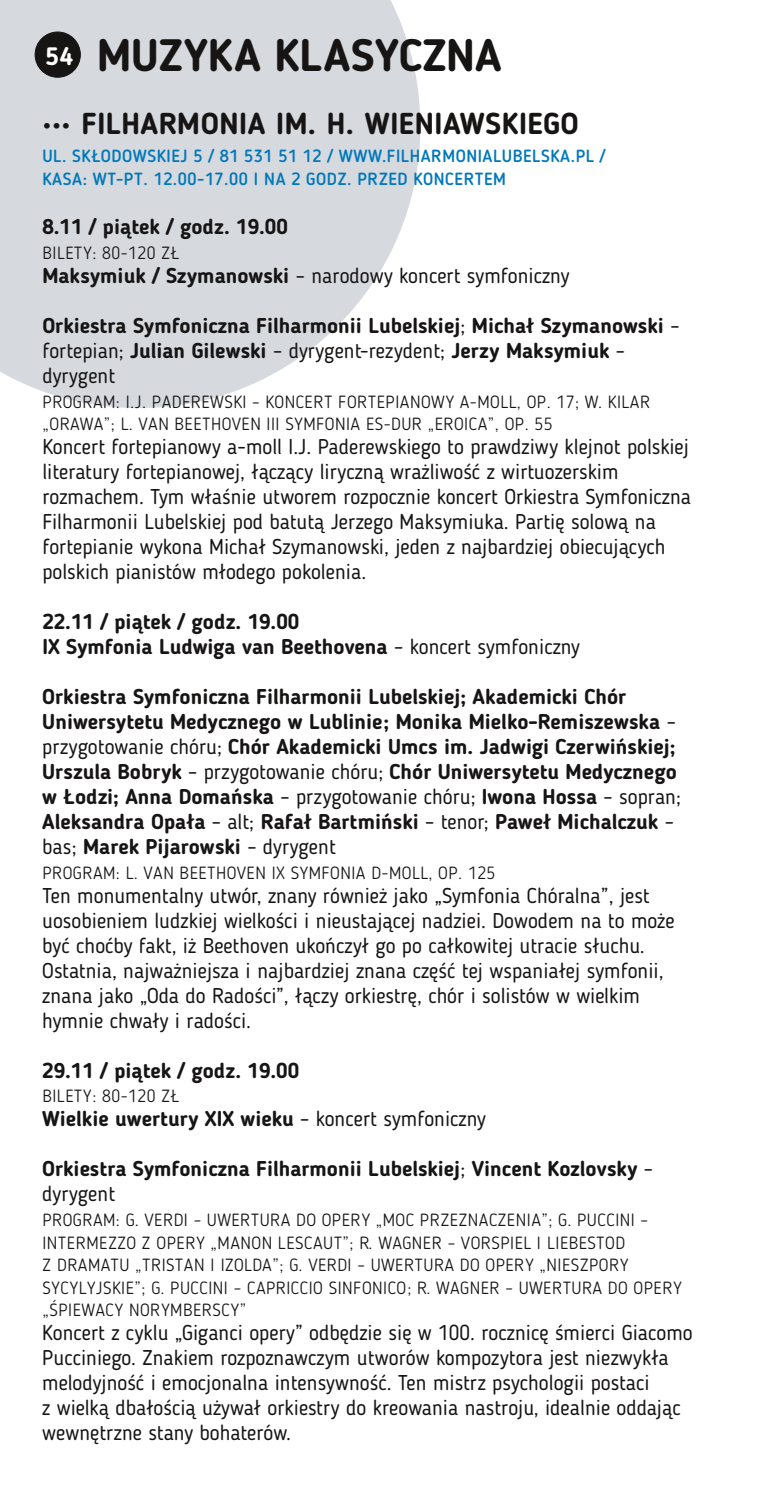
<style>
.page{position:relative;width:780px;height:1489px;background:#fff}
.page>*{position:absolute;margin:0;border:0;box-sizing:border-box;transform-origin:0 0}
.t1{font:700 45px "Blogger Sans";color:#171414}
.t2{font:700 30px "Blogger Sans";letter-spacing:.015em;color:#171414}
.t3{font:21.25px/25px "Blogger Sans";color:#171414}
.t4{font:700 21.25px/25px "Blogger Sans";color:#171414}
.t5{font:300 17.5px/22.5px "Blogger Sans";letter-spacing:.03em;color:#171414}
.t6{font:500 17.5px/23.8px "Blogger Sans";letter-spacing:.03em;color:#0078ba}
.s1{font-size:25px;color:#fff}
.s2{font-weight:700}
.s3{font-weight:400}
</style>
<div class="page">
<svg style="left:0;top:0;width:420px;height:408px;background:#dadde1"></svg>
<div style="left:35px;top:32px;width:46px;height:45px;background:#171414;border:1px solid #171414;border-radius:50%"></div>
<h1 class="t1" style="left:45px;top:37px;width:457px"><span class="s1">54</span> MUZYKA KLASYCZNA</h1>
<h2 class="t2" style="left:43px;top:112px;width:538px">••• FILHARMONIA IM. H. WIENIAWSKIEGO</h2>
<p class="t6" style="left:42px;top:145px;width:564px">UL. SKŁODOWSKIEJ 5 / 81 531 51 12 / WWW.FILHARMONIALUBELSKA.PL /<br>KASA: WT-PT. 12.00-17.00 I NA 2 GODZ. PRZED KONCERTEM</p>
<p class="t4" style="left:42px;top:216px;width:247px">8.11 / piątek / godz. 19.00</p>
<p class="t3" style="left:42px;top:265px;width:528px"><span class="s2">Maksymiuk / Szymanowski</span> – narodowy koncert symfoniczny</p>
<p class="t4" style="left:42px;top:315px;width:638px">Orkiestra Symfoniczna Filharmonii Lubelskiej<span class="s3">;</span> Michał Szymanowski <span class="s3">– fortepian;</span> Julian Gilewski <span class="s3">– dyrygent-rezydent;</span> Jerzy Maksymiuk <span class="s3">– dyrygent</span></p>
<p class="t5" style="left:43px;top:243px;width:138px">BILETY: 80-120 ZŁ</p>
<p class="t5" style="left:42px;top:392px;width:609px">PROGRAM: I.J. PADEREWSKI – KONCERT FORTEPIANOWY A-MOLL, OP. 17; W. KILAR „ORAWA”; L. VAN BEETHOVEN III SYMFONIA ES-DUR „EROICA”, OP. 55</p>
<p class="t3" style="left:42px;top:436px;width:650px">Koncert fortepianowy a-moll I.J. Paderewskiego to prawdziwy klejnot polskiej literatury fortepianowej, łączący liryczną wrażliwość z wirtuozerskim rozmachem. Tym właśnie utworem rozpocznie koncert Orkiestra Symfoniczna Filharmonii Lubelskiej pod batutą Jerzego Maksymiuka. Partię solową na fortepianie wykona Michał Szymanowski, jeden z najbardziej obiecujących polskich pianistów młodego pokolenia.</p>
<p class="t4" style="left:42px;top:610px;width:539px">22.11 / piątek / godz. 19.00<br>IX Symfonia Ludwiga van Beethovena <span class="s3">– koncert symfoniczny</span></p>
<p class="t4" style="left:42px;top:686px;width:640px">Orkiestra Symfoniczna Filharmonii Lubelskiej; Akademicki Chór Uniwersytetu Medycznego w Lublinie; Monika Mielko-Remiszewska <span class="s3">– przygotowanie chóru;</span> Chór Akademicki Umcs im. Jadwigi Czerwińskiej; Urszula Bobryk <span class="s3">– przygotowanie chóru;</span> Chór Uniwersytetu Medycznego w Łodzi; Anna Domańska <span class="s3">– przygotowanie chóru;</span> Iwona Hossa <span class="s3">– sopran; </span>Aleksandra Opała <span class="s3">– alt;</span> Rafał Bartmiński <span class="s3">– tenor;</span> Paweł Michalczuk <span class="s3">– bas;</span> Marek Pijarowski <span class="s3">– dyrygent</span></p>
<p class="t3" style="left:42px;top:885px;width:634px">Ten monumentalny utwór, znany również jako „Symfonia Chóralna”, jest uosobieniem ludzkiej wielkości i nieustającej nadziei. Dowodem na to może być choćby fakt, iż Beethoven ukończył go po całkowitej utracie słuchu.<br>Ostatnia, najważniejsza i najbardziej znana część tej wspaniałej symfonii, znana jako „Oda do Radości”, łączy orkiestrę, chór i solistów w wielkim hymnie chwały i radości.</p>
<p class="t4" style="left:42px;top:1059px;width:258px">29.11 / piątek / godz. 19.00</p>
<p class="t4" style="left:42px;top:1108px;width:445px">Wielkie uwertury XIX wieku <span class="s3">– koncert symfoniczny</span></p>
<p class="t4" style="left:42px;top:1158px;width:612px">Orkiestra Symfoniczna Filharmonii Lubelskiej<span class="s3">;</span> Vincent Kozlovsky <span class="s3">– dyrygent</span></p>
<p class="t5" style="left:42px;top:863px;width:454px">PROGRAM: L. VAN BEETHOVEN IX SYMFONIA D-MOLL, OP. 125</p>
<p class="t5" style="left:42px;top:1086px;width:138px">BILETY: 80-120 ZŁ</p>
<p class="t5" style="left:42px;top:1209px;width:641px">PROGRAM: G. VERDI – UWERTURA DO OPERY „MOC PRZEZNACZENIA”; G. PUCCINI – INTERMEZZO Z OPERY „MANON LESCAUT”; R. WAGNER – VORSPIEL I LIEBESTOD<br>Z DRAMATU „TRISTAN I IZOLDA”; G. VERDI – UWERTURA DO OPERY „NIESZPORY SYCYLYJSKIE”; G. PUCCINI – CAPRICCIO SINFONICO; R. WAGNER – UWERTURA DO OPERY „ŚPIEWACY NORYMBERSCY”</p>
<p class="t3" style="left:42px;top:1322px;width:652px">Koncert z cyklu „Giganci opery” odbędzie się w 100. rocznicę śmierci Giacomo Pucciniego. Znakiem rozpoznawczym utworów kompozytora jest niezwykła melodyjność i emocjonalna intensywność. Ten mistrz psychologii postaci<br>z wielką dbałością używał orkiestry do kreowania nastroju, idealnie oddając wewnętrzne stany bohaterów.</p>
</div>
